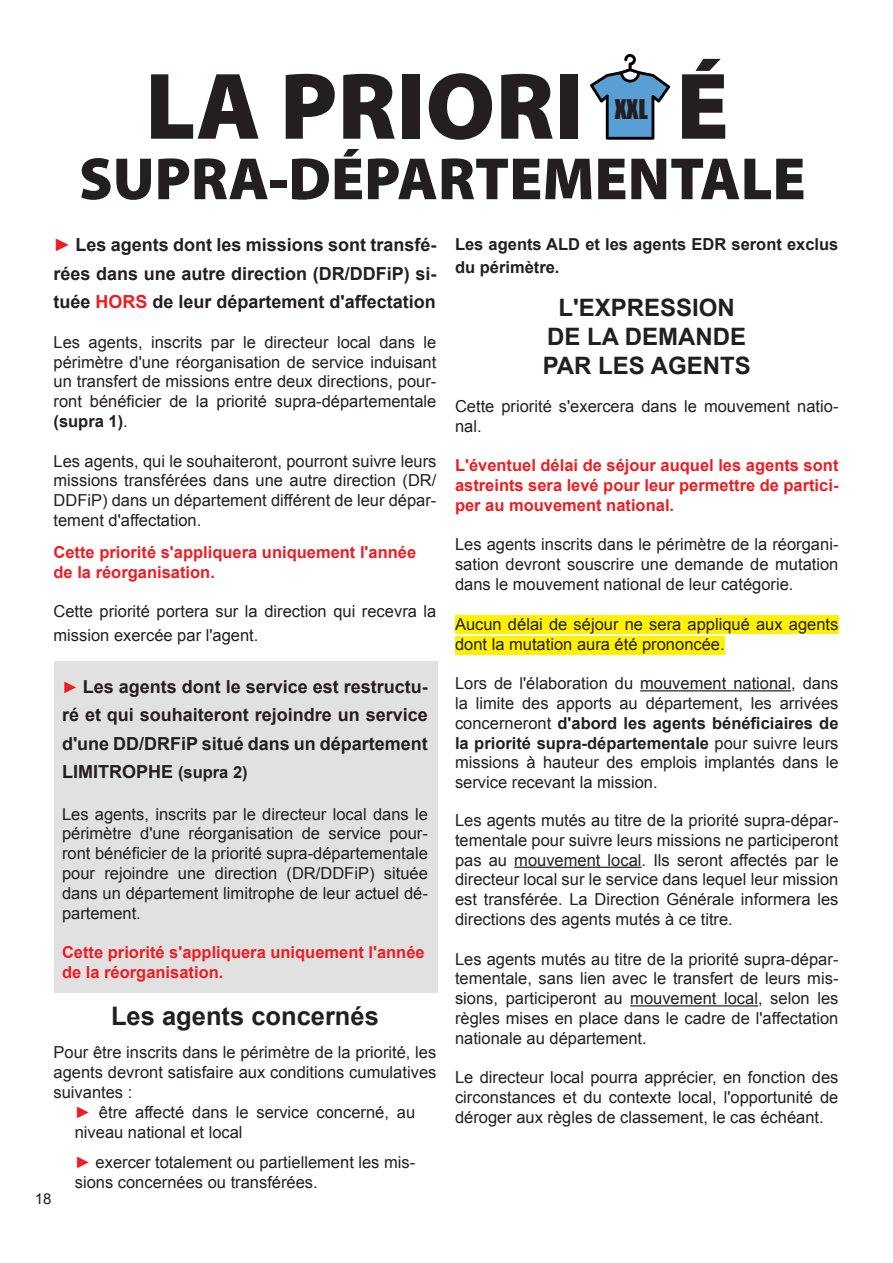
<style>
.page{position:relative;width:893px;height:1263px;background:#fff}
.page>*{position:absolute;margin:0;border:0;box-sizing:border-box;transform-origin:0 0}
.t1{font:700 25.5px "Arial";color:#231f20}
.t2{font:24.75px "Impact";color:#231f20}
.t3{font:700 24px "Arial";color:#231f20}
.t4{font:700 18px/28.5px "Arial";color:#231f20;text-align:justify}
.t5{font:16.5px/19.8px "Arial";color:#231f20;text-align:justify}
.t6{font:700 16.5px/19.8px "Arial";color:#ee1d23}
.t7{font:700 16.5px/22.5px "Arial";color:#231f20}
.t8{font:15px "Arial";color:#231f20}
.s1{color:#ee1d23}
.s2{font-weight:700}
.s3{font-size:16.5px;color:#ee1d23}
.s4{font-size:16.5px}
.s5{font-weight:700;color:#ee1d23}
</style>
<div class="page">
<div style="left:54px;top:661px;width:383px;height:332px;background:#e1e1e1"></div>
<div style="left:455px;top:615px;width:383px;height:19px;background:#fff101"></div>
<div style="left:455px;top:637px;width:270px;height:18px;background:#fff101"></div>
<svg style="left:81px;top:158px;width:70px;height:42px"></svg>
<svg style="left:158px;top:158px;width:31px;height:41px"></svg>
<svg style="left:195px;top:158px;width:73px;height:41px"></svg>
<div style="left:270px;top:180px;width:16px;height:7px;background:#231f20"></div>
<svg style="left:292px;top:158px;width:37px;height:42px"></svg>
<svg style="left:335px;top:149px;width:27px;height:50px"></svg>
<svg style="left:368px;top:158px;width:223px;height:41px"></svg>
<svg style="left:598px;top:159px;width:27px;height:40px"></svg>
<svg style="left:631px;top:159px;width:172px;height:40px"></svg>
<svg style="left:151px;top:74px;width:108px;height:65px"></svg>
<svg style="left:286px;top:74px;width:49px;height:65px"></svg>
<svg style="left:343px;top:74px;width:52px;height:65px"></svg>
<div style="left:402px;top:74px;width:18px;height:65px;background:#231f20"></div>
<svg style="left:429px;top:73px;width:63px;height:67px"></svg>
<svg style="left:501px;top:74px;width:52px;height:65px"></svg>
<div style="left:560px;top:74px;width:18px;height:65px;background:#231f20"></div>
<svg style="left:682px;top:59px;width:43px;height:80px"></svg>
<svg style="left:590px;top:54px;width:80px;height:86px"></svg>
<hr style="left:640px;top:690px;width:151px;height:1px;background:#231f20">
<hr style="left:514px;top:867px;width:128px;height:1px;background:#231f20">
<hr style="left:630px;top:1005px;width:128px;height:1px;background:#231f20">
<h2 class="t2" style="left:615px;top:90px;width:35px">XXL</h2>
<p class="t4" style="left:54px;top:231px;width:384px"><span class="s1">►</span> Les agents dont les missions sont transfé&shy;rées dans une autre direction (DR/DDFiP) si&shy;tuée <span class="s1">HORS</span> de leur département d'affectation</p>
<p class="t5" style="left:54px;top:332px;width:384px">Les agents, inscrits par le directeur local dans le périmètre d'une réorganisation de service induisant un transfert de missions entre deux directions, pour&shy;ront bénéficier de la priorité supra-départementale <span class="s2">(supra 1)</span>.</p>
<p class="t5" style="left:54px;top:451px;width:384px">Les agents, qui le souhaiteront, pourront suivre leurs missions transférées dans une autre direction (DR/ DDFiP) dans un département différent de leur dépar&shy;tement d'affectation.</p>
<p class="t6" style="left:54px;top:543px;width:364px">Cette priorité s'appliquera uniquement l'année de la réorganisation.</p>
<p class="t5" style="left:54px;top:600px;width:384px;line-height:23.4px">Cette priorité portera sur la direction qui recevra la mission exercée par l'agent.</p>
<p class="t4" style="left:62px;top:673px;width:367px"><span class="s3">►</span> Les agents dont le service est restructu&shy;ré et qui souhaiteront rejoindre un service d'une DD/DRFiP situé dans un département LIMITROPHE <span class="s4">(supra 2)</span></p>
<p class="t5" style="left:62px;top:804px;width:367px">Les agents, inscrits par le directeur local dans le périmètre d'une réorganisation de service pour&shy;ront bénéficier de la priorité supra-départementale pour rejoindre une direction (DR/DDFiP) située dans un département limitrophe de leur actuel dé&shy;partement.</p>
<p class="t6" style="left:62px;top:943px;width:364px">Cette priorité s'appliquera uniquement l'année de la réorganisation.</p>
<p class="t1" style="left:111px;top:999px;width:269px">Les agents concernés</p>
<p class="t5" style="left:54px;top:1043px;width:384px">Pour être inscrits dans le périmètre de la priorité, les agents devront satisfaire aux conditions cumulatives suivantes :</p>
<p class="t5" style="left:75px;top:1102px;width:342px"><span class="s5">►</span> être affecté dans le service concerné, au niveau national et local</p>
<p class="t5" style="left:75px;top:1152px;width:342px"><span class="s5">►</span> exercer totalement ou partiellement les mis&shy;sions concernées ou transférées.</p>
<p class="t8" style="left:35px;top:1189px;width:18px">18</p>
<p class="t7" style="left:455px;top:234px;width:385px">Les agents ALD et les agents EDR seront exclus du périmètre.</p>
<p class="t3" style="left:558px;top:292px;width:178px">L'EXPRESSION</p>
<p class="t3" style="left:547px;top:321px;width:201px">DE LA DEMANDE</p>
<p class="t3" style="left:543px;top:350px;width:210px">PAR LES AGENTS</p>
<p class="t5" style="left:455px;top:396px;width:385px">Cette priorité s'exercera dans le mouvement natio&shy;nal.</p>
<p class="t6" style="left:455px;top:456px;width:385px;text-align:justify">L'éventuel délai de séjour auquel les agents sont astreints sera levé pour leur permettre de partici&shy;per au mouvement national.</p>
<p class="t5" style="left:455px;top:535px;width:385px">Les agents inscrits dans le périmètre de la réorgani&shy;sation devront souscrire une demande de mutation dans le mouvement national de leur catégorie.</p>
<p class="t5" style="left:455px;top:614px;width:385px">Aucun délai de séjour ne sera appliqué aux agents dont la mutation aura été prononcée.</p>
<p class="t5" style="left:455px;top:674px;width:385px">Lors de l'élaboration du mouvement national, dans la limite des apports au département, les arrivées concerneront <span class="s2">d'abord les agents bénéficiaires de la priorité supra-départementale</span> pour suivre leurs missions à hauteur des emplois implantés dans le service recevant la mission.</p>
<p class="t5" style="left:455px;top:810px;width:385px">Les agents mutés au titre de la priorité supra-dépar&shy;tementale pour suivre leurs missions ne participeront pas au mouvement local. Ils seront affectés par le directeur local sur le service dans lequel leur mission est transférée. La Direction Générale informera les directions des agents mutés à ce titre.</p>
<p class="t5" style="left:455px;top:949px;width:385px">Les agents mutés au titre de la priorité supra-dépar&shy;tementale, sans lien avec le transfert de leurs mis&shy;sions, participeront au mouvement local, selon les règles mises en place dans le cadre de l'affectation nationale au département.</p>
<p class="t5" style="left:455px;top:1068px;width:385px">Le directeur local pourra apprécier, en fonction des circonstances et du contexte local, l'opportunité de déroger aux règles de classement, le cas échéant.</p>
</div>
